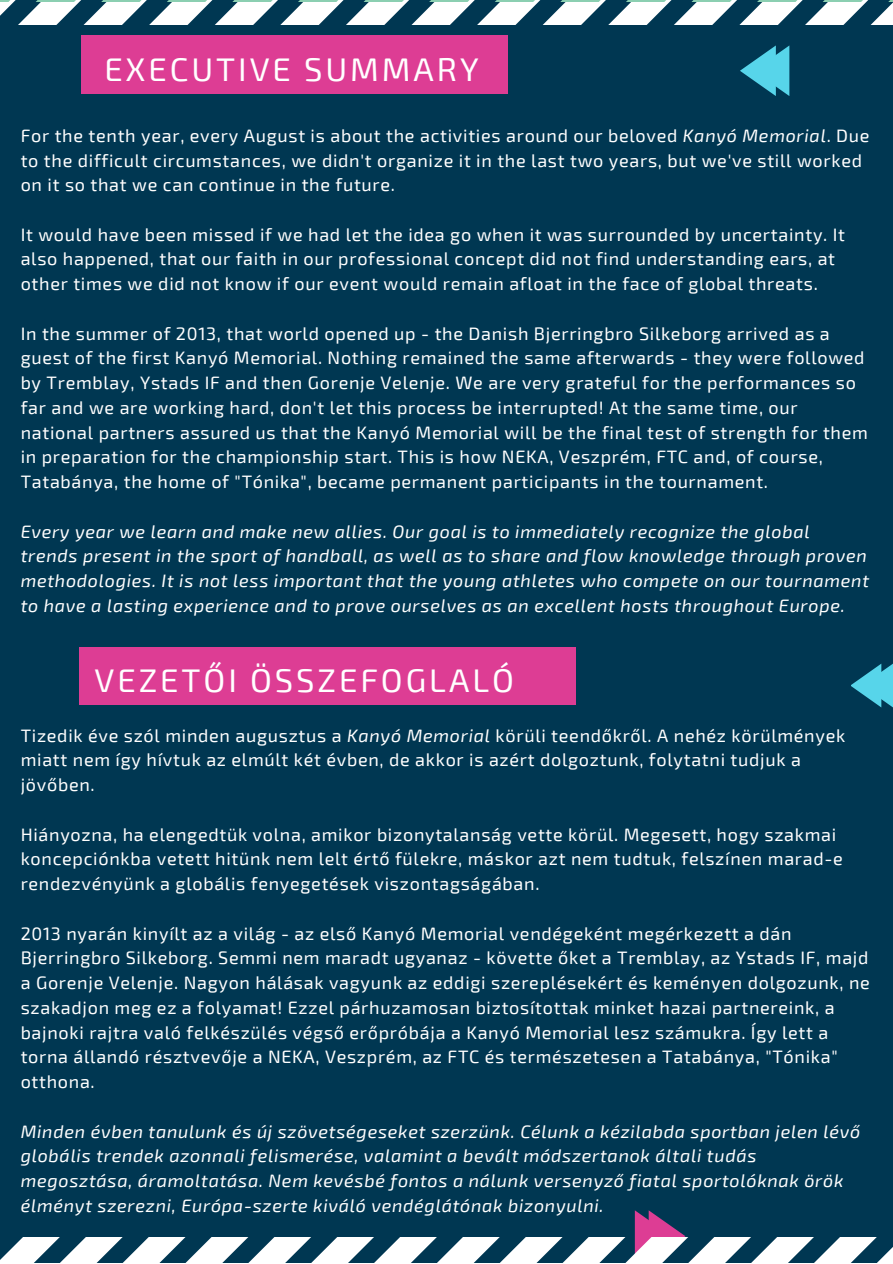
<style>
.page{position:relative;width:893px;height:1264px;background:#fff}
.page>*{position:absolute;margin:0;border:0;box-sizing:border-box;transform-origin:0 0}
.t1{font:32.7px "Exo 2";letter-spacing:.09em;color:#fff}
.t2{font:18px/24.8px "Exo 2";letter-spacing:.04em;color:#fff}
.t3{font:italic 18px/24.8px "Exo 2";letter-spacing:.04em;color:#fff}
.s1{font-style:italic}
</style>
<div class="page">
<div style="left:0;top:0;width:892px;height:1262px;background:#003752"></div>
<div style="left:81px;top:36px;width:426px;height:57px;background:#dd3d94"></div>
<div style="left:79px;top:647px;width:341px;height:57px;background:#dd3d94"></div>
<div style="left:411px;top:647px;width:165px;height:57px;background:#dd3d94"></div>
<svg style="left:851px;top:663px;width:41px;height:44px"></svg>
<svg style="left:0;top:1210px;width:892px;height:52px"></svg>
<svg style="left:740px;top:45px;width:49px;height:51px"></svg>
<svg style="left:0;top:0;width:892px;height:25px"></svg>
<h1 class="t1" style="left:104px;top:48px;width:376px">EXECUTIVE SUMMARY</h1>
<p class="t2" style="left:21px;top:122px;width:850px">For the tenth year, every August is about the activities around our beloved <span class="s1">Kanyó Memorial</span>. Due to the difficult circumstances, we didn't organize it in the last two years, but we've still worked on it so that we can continue in the future.</p>
<p class="t2" style="left:21px;top:221px;width:825px">It would have been missed if we had let the idea go when it was surrounded by uncertainty. It also happened, that our faith in our professional concept did not find understanding ears, at other times we did not know if our event would remain afloat in the face of global threats.</p>
<p class="t2" style="left:21px;top:320px;width:848px">In the summer of 2013, that world opened up - the Danish Bjerringbro Silkeborg arrived as a guest of the first Kanyó Memorial. Nothing remained the same afterwards - they were followed by Tremblay, Ystads IF and then Gorenje Velenje. We are very grateful for the performances so far and we are working hard, don't let this process be interrupted! At the same time, our national partners assured us that the Kanyó Memorial will be the final test of strength for them in preparation for the championship start. This is how NEKA, Veszprém, FTC and, of course, Tatabánya, the home of "Tónika", became permanent participants in the tournament.</p>
<p class="t3" style="left:21px;top:518px;width:850px">Every year we learn and make new allies. Our goal is to immediately recognize the global trends present in the sport of handball, as well as to share and flow knowledge through proven methodologies. It is not less important that the young athletes who compete on our tournament to have a lasting experience and to prove ourselves as an excellent hosts throughout Europe.</p>
<h1 class="t1" style="left:95px;top:659px;width:421px">VEZETŐI ÖSSZEFOGLALÓ</h1>
<p class="t2" style="left:21px;top:722px;width:826px">Tizedik éve szól minden augusztus a <span class="s1">Kanyó Memorial</span> körüli teendőkről. A nehéz körülmények miatt nem így hívtuk az elmúlt két évben, de akkor is azért dolgoztunk, folytatni tudjuk a jövőben.</p>
<p class="t2" style="left:21px;top:821px;width:823px">Hiányozna, ha elengedtük volna, amikor bizonytalanság vette körül. Megesett, hogy szakmai koncepciónkba vetett hitünk nem lelt értő fülekre, máskor azt nem tudtuk, felszínen marad-e rendezvényünk a globális fenyegetések viszontagságában.</p>
<p class="t2" style="left:21px;top:920px;width:850px">2013 nyarán kinyílt az a világ - az első Kanyó Memorial vendégeként megérkezett a dán Bjerringbro Silkeborg. Semmi nem maradt ugyanaz - követte őket a Tremblay, az Ystads IF, majd a Gorenje Velenje. Nagyon hálásak vagyunk az eddigi szereplésekért és keményen dolgozunk, ne szakadjon meg ez a folyamat! Ezzel párhuzamosan biztosítottak minket hazai partnereink, a bajnoki rajtra való felkészülés végső erőpróbája a Kanyó Memorial lesz számukra. Így lett a torna állandó résztvevője a NEKA, Veszprém, az FTC és természetesen a Tatabánya, "Tónika" otthona.</p>
<p class="t3" style="left:21px;top:1117px;width:840px">Minden évben tanulunk és új szövetségeseket szerzünk. Célunk a kézilabda sportban jelen lévő globális trendek azonnali felismerése, valamint a bevált módszertanok általi tudás megosztása, áramoltatása. Nem kevésbé fontos a nálunk versenyző fiatal sportolóknak örök élményt szerezni, Európa-szerte kiváló vendéglátónak bizonyulni.</p>
</div>
